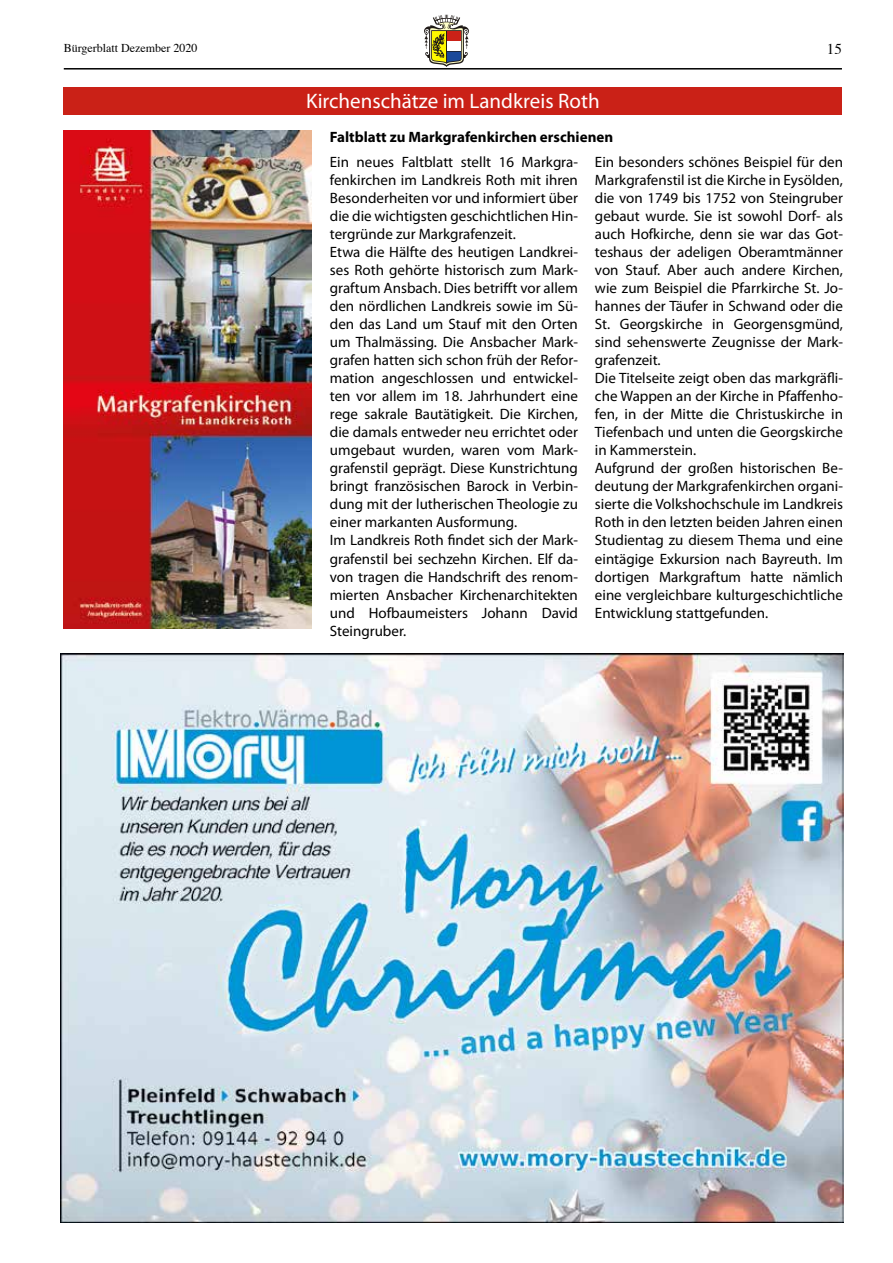
<style>
.page{position:relative;width:893px;height:1263px;background:#fff}
.page>*{position:absolute;margin:0;border:0;box-sizing:border-box;transform-origin:0 0}
.t1{font:21px "Myriad Pro";color:#fff}
.t2{font:15px/18px "Myriad Pro";color:#000}
.t3{font:700 15px "Myriad Pro";color:#000}
.t4{font:15px "Times";color:#000}
.t5{font:12px "Times";color:#000}
</style>
<div class="page">
<hr style="left:64px;top:68px;width:778px;height:2px;background:#000">
<svg style="left:424px;top:15px;width:45px;height:52px"></svg>
<img style="left:61px;top:654px;width:782px;height:569px">
<div style="left:64px;top:87px;width:778px;height:28px;background:#ca2117"></div>
<img style="left:64px;top:131px;width:248px;height:497px">
<p class="t5" style="left:64px;top:36px;width:135px">Bürgerblatt Dezember 2020</p>
<p class="t4" style="left:827px;top:35px;width:17px">15</p>
<h1 class="t1" style="left:306px;top:88px;width:295px">Kirchenschätze im Landkreis Roth</h1>
<p class="t3" style="left:330px;top:127px;width:285px">Faltblatt zu Markgrafenkirchen erschienen</p>
<p class="t2" style="left:330px;top:153px;width:250px">Ein neues Faltblatt stellt 16 Markgra&shy;fenkirchen im Landkreis Roth mit ihren Besonderheiten vor und informiert über die die wichtigsten geschichtlichen Hin&shy;tergründe zur Markgrafenzeit.<br>Etwa die Hälfte des heutigen Landkrei&shy;ses Roth gehörte historisch zum Mark&shy;graftum Ansbach. Dies betrifft vor allem den nördlichen Landkreis sowie im Sü&shy;den das Land um Stauf mit den Orten um Thalmässing. Die Ansbacher Mark&shy;grafen hatten sich schon früh der Refor&shy;mation angeschlossen und entwickel&shy;ten vor allem im 18. Jahrhundert eine rege sakrale Bautätigkeit. Die Kirchen, die damals entweder neu errichtet oder umgebaut wurden, waren vom Mark&shy;grafenstil geprägt. Diese Kunstrichtung bringt französischen Barock in Verbin&shy;dung mit der lutherischen Theologie zu einer markanten Ausformung.<br>Im Landkreis Roth findet sich der Mark&shy;grafenstil bei sechzehn Kirchen. Elf da&shy;von tragen die Handschrift des renom&shy;mierten Ansbacher Kirchenarchitekten und Hofbaumeisters Johann David Steingruber.</p>
<p class="t2" style="left:595px;top:153px;width:250px">Ein besonders schönes Beispiel für den Markgrafenstil ist die Kirche in Eysölden, die von 1749 bis 1752 von Steingruber gebaut wurde. Sie ist sowohl Dorf- als auch Hofkirche, denn sie war das Got&shy;teshaus der adeligen Oberamtmänner von Stauf. Aber auch andere Kirchen, wie zum Beispiel die Pfarrkirche St. Jo&shy;hannes der Täufer in Schwand oder die St. Georgskirche in Georgensgmünd, sind sehenswerte Zeugnisse der Mark&shy;grafenzeit.<br>Die Titelseite zeigt oben das markgräfli&shy;che Wappen an der Kirche in Pfaffenho&shy;fen, in der Mitte die Christuskirche in Tiefenbach und unten die Georgskirche in Kammerstein.<br>Aufgrund der großen historischen Be&shy;deutung der Markgrafenkirchen organi&shy;sierte die Volkshochschule im Landkreis Roth in den letzten beiden Jahren einen Studientag zu diesem Thema und eine eintägige Exkursion nach Bayreuth. Im dortigen Markgraftum hatte nämlich eine vergleichbare kulturgeschichtliche Entwicklung stattgefunden.</p>
</div>
